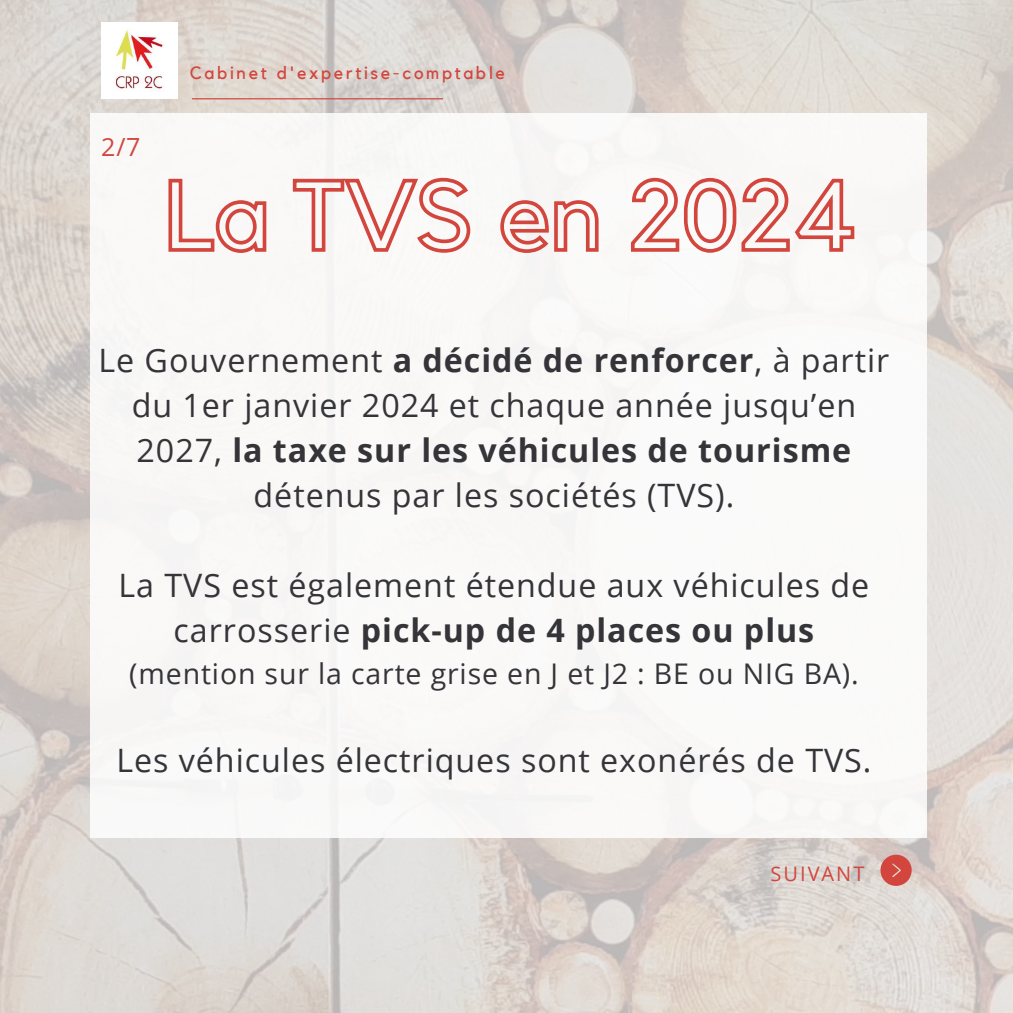
<style>
.page{position:relative;width:1013px;height:1013px;background:#fff}
.page>*{position:absolute;margin:0;border:0;box-sizing:border-box;transform-origin:0 0}
.t1{font:32.25px/45px "Open Sans";letter-spacing:.03em;color:#343439;text-align:center}
.t2{font:28.5px "Open Sans";letter-spacing:.03em;color:#343439}
.t3{font:25px "Open Sans";color:#d2463e}
.t4{font:20px "Open Sans";letter-spacing:.1em;color:#d2463e}
.t5{font:17.75px "Kollektif";letter-spacing:.15em;color:#d2463e}
.s1{font-weight:700}
</style>
<div class="page">
<img style="left:0;top:0;width:1012px;height:1012px">
<div style="left:90px;top:113px;width:836px;height:724px;background:#faf9f8"></div>
<svg style="left:880px;top:854px;width:31px;height:31px"></svg>
<hr style="left:192px;top:98px;width:251px;height:1px;background:#d2463e">
<img style="left:101px;top:22px;width:76px;height:76px">
<svg style="left:168px;top:177px;width:687px;height:76px"></svg>
<p class="t3" style="left:101px;top:129px;width:41px">2/7</p>
<p class="t5" style="left:190px;top:65px;width:317px">Cabinet d'expertise-comptable</p>
<p class="t1" style="left:99px;top:337px;width:792px">Le Gouvernement <span class="s1">a décidé de renforcer</span>, à partir du 1er janvier 2024 et chaque année jusqu’en 2027, <span class="s1">la taxe sur les véhicules de tourisme </span>détenus par les sociétés (TVS).</p>
<p class="t1" style="left:119px;top:562px;width:752px">La TVS est également étendue aux véhicules de carrosserie <span class="s1">pick-up de 4 places ou plus</span></p>
<p class="t2" style="left:129px;top:653px;width:731px">(mention sur la carte grise en J et J2 : BE ou NIG BA).</p>
<p class="t1" style="left:116px;top:736px;width:756px">Les véhicules électriques sont exonérés de TVS.</p>
<p class="t4" style="left:770px;top:859px;width:95px">SUIVANT</p>
</div>
